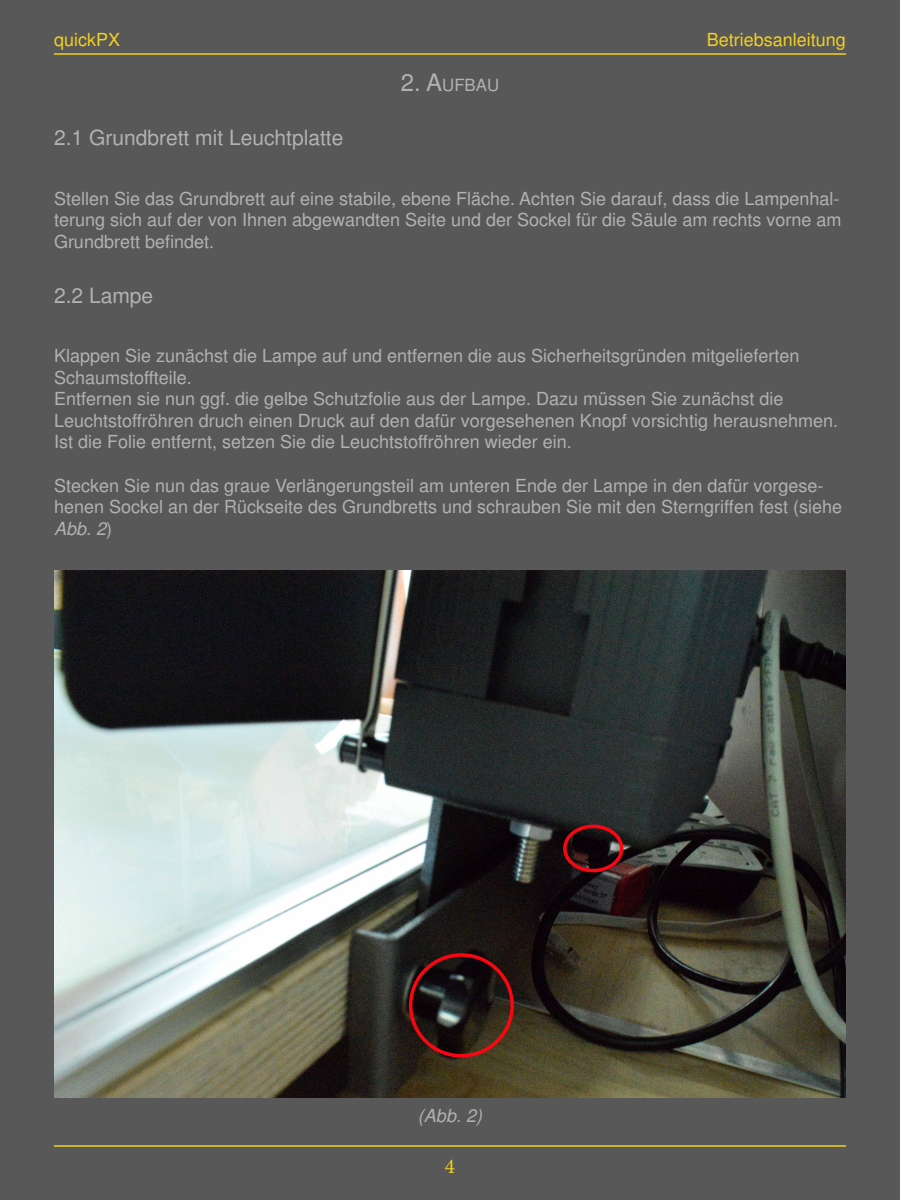
<style>
.page{position:relative;width:900px;height:1200px;background:#585858}
.page>*{position:absolute;margin:0;border:0;box-sizing:border-box;transform-origin:0 0}
.t1{font:21px "Sans";color:#b3b2b2}
.t2{font:21px "Minion Pro";color:#f4d11c}
.t3{font:18px/21.6px "Sans";color:#b3b2b2}
.t4{font:18px "Sans";color:#f4d11c}
.t5{font:italic 18px "Sans";color:#b3b2b2}
.t6{font:16.8px "Sans";color:#b3b2b2}
.s1{font-size:24px}
.s2{font-style:italic}
</style>
<div class="page">
<hr style="left:54px;top:53px;width:792px;height:2px;background:#f4d11c">
<hr style="left:54px;top:1145px;width:792px;height:2px;background:#f4d11c">
<img style="left:54px;top:570px;width:792px;height:528px">
<p class="t4" style="left:54px;top:29px;width:68px">quickPX</p>
<p class="t4" style="left:707px;top:29px;width:141px">Betriebsanleitung</p>
<p class="t1" style="left:54px;top:126px;width:291px">2.1 Grundbrett mit Leuchtplatte</p>
<p class="t6" style="left:401px;top:76px;width:100px"><span class="s1">2. A</span>UFBAU</p>
<p class="t3" style="left:54px;top:187px;width:789px;text-align:justify">Stellen Sie das Grundbrett auf eine stabile, ebene Fläche. Achten Sie darauf, dass die Lampenhal&shy;terung sich auf der von Ihnen abgewandten Seite und der Sockel für die Säule am rechts vorne am Grundbrett befindet.</p>
<p class="t1" style="left:54px;top:283px;width:101px">2.2 Lampe</p>
<p class="t3" style="left:54px;top:345px;width:786px">Klappen Sie zunächst die Lampe auf und entfernen die aus Sicherheitsgründen mitgelieferten Schaumstoffteile.<br>Entfernen sie nun ggf. die gelbe Schutzfolie aus der Lampe. Dazu müssen Sie zunächst die Leuchtstoffröhren druch einen Druck auf den dafür vorgesehenen Knopf vorsichtig herausnehmen.<br>Ist die Folie entfernt, setzen Sie die Leuchtstoffröhren wieder ein.</p>
<p class="t3" style="left:54px;top:474px;width:790px">Stecken Sie nun das graue Verlängerungsteil am unteren Ende der Lampe in den dafür vorgese&shy;henen Sockel an der Rückseite des Grundbretts und schrauben Sie mit den Sterngriffen fest (siehe<br><span class="s2">Abb. 2</span>)</p>
<p class="t5" style="left:418px;top:1105px;width:66px">(Abb. 2)</p>
<p class="t2" style="left:445px;top:1152px;width:12px">4</p>
</div>
